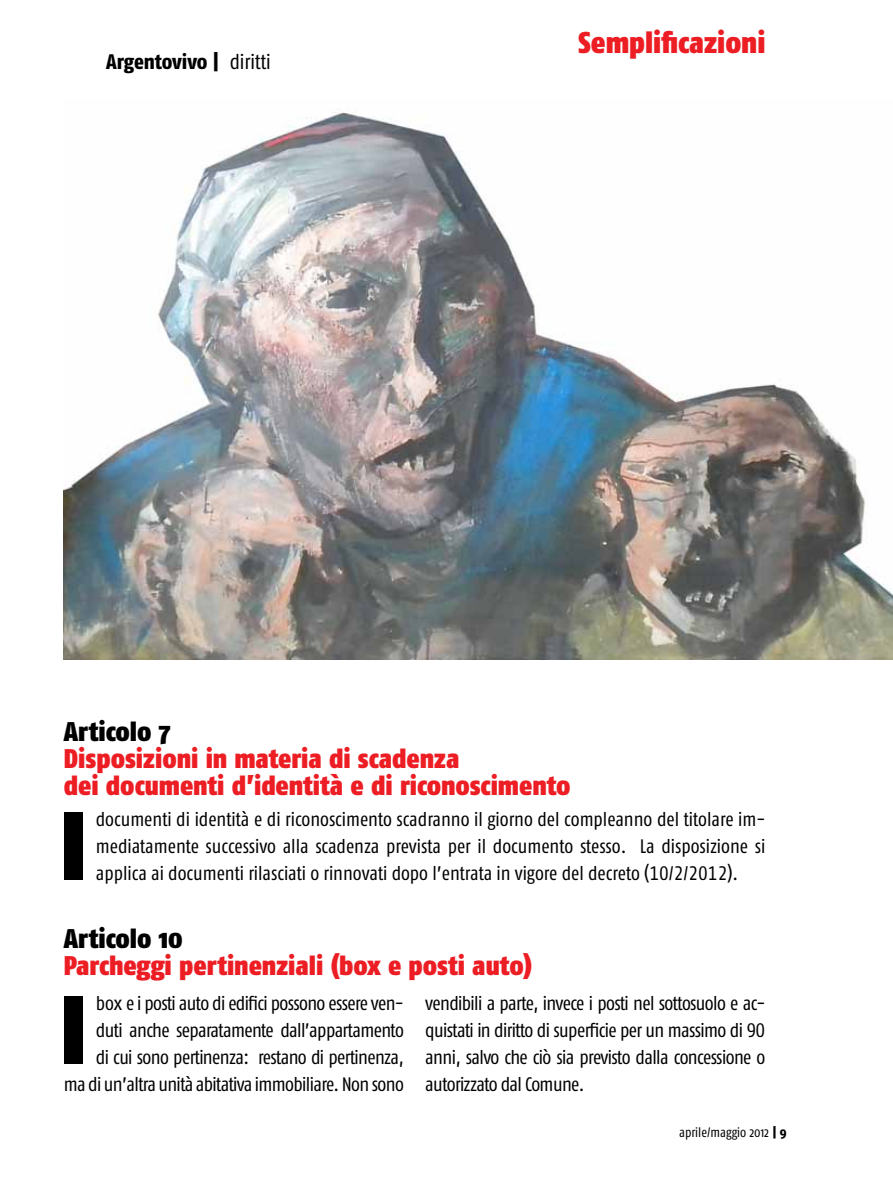
<style>
.page{position:relative;width:893px;height:1191px;background:#fff}
.page>*{position:absolute;margin:0;border:0;box-sizing:border-box;transform-origin:0 0}
.t1{font:96.6px "Fago Co Black Tf";color:#000}
.t2{font:900 30px "Fago Co";color:#ed1d24}
.t3{font:900 27px/27px "Fago Co";color:#ed1d24}
.t4{font:900 27px "Fago Co";color:#000}
.t5{font:21px "Fago Co Exb";letter-spacing:-.005em;color:#000}
.t6{font:19.5px/27px "Fago Co Regular Tf";letter-spacing:-.03em;color:#000;text-align:justify}
.t7{font:13.5px "Fago Co";color:#000}
.s1{font-family:"Fago Co"}
.s2{font-family:"Fago Co Exb"}
</style>
<div class="page">
<img style="left:64px;top:112px;width:829px;height:547px">
<p class="t5" style="left:106px;top:49px;width:166px">Argentovivo | <span class="s1">diritti</span></p>
<h2 class="t2" style="left:578px;top:25px;width:189px">Semplificazioni</h2>
<h3 class="t4" style="left:64px;top:715px;width:108px">Articolo 7</h3>
<h3 class="t3" style="left:64px;top:744px;width:508px">Disposizioni in materia di scadenza<br>dei documenti d’identità e di riconoscimento</h3>
<h1 class="t1" style="left:60px;top:787px;width:28px">I</h1>
<p class="t6" style="left:96px;top:805px;width:671px">documenti di identità e di riconoscimento scadranno il giorno del compleanno del titolare im&shy;mediatamente successivo alla scadenza prevista per il documento stesso. La disposizione si applica ai documenti rilasciati o rinnovati dopo l’entrata in vigore del decreto (10/2/2012).</p>
<h3 class="t4" style="left:64px;top:922px;width:121px">Articolo 10</h3>
<h3 class="t3" style="left:64px;top:952px;width:470px">Parcheggi pertinenziali (box e posti auto)</h3>
<h1 class="t1" style="left:60px;top:971px;width:20px">i</h1>
<p class="t6" style="left:64px;top:989px;width:342px;text-align:right">box e i posti auto di edifici possono essere ven-<br>duti anche separatamente dall’appartamento<br>di cui sono pertinenza: restano di pertinenza,<br>ma di un’altra unità abitativa immobiliare. Non sono</p>
<p class="t6" style="left:425px;top:989px;width:342px">vendibili a parte, invece i posti nel sottosuolo e ac&shy;quistati in diritto di superficie per un massimo di 90 anni, salvo che ciò sia previsto dalla concessione o autorizzato dal Comune.</p>
<p class="t7" style="left:679px;top:1125px;width:109px">aprile/maggio 2012 <span class="s2">| 9</span></p>
</div>
